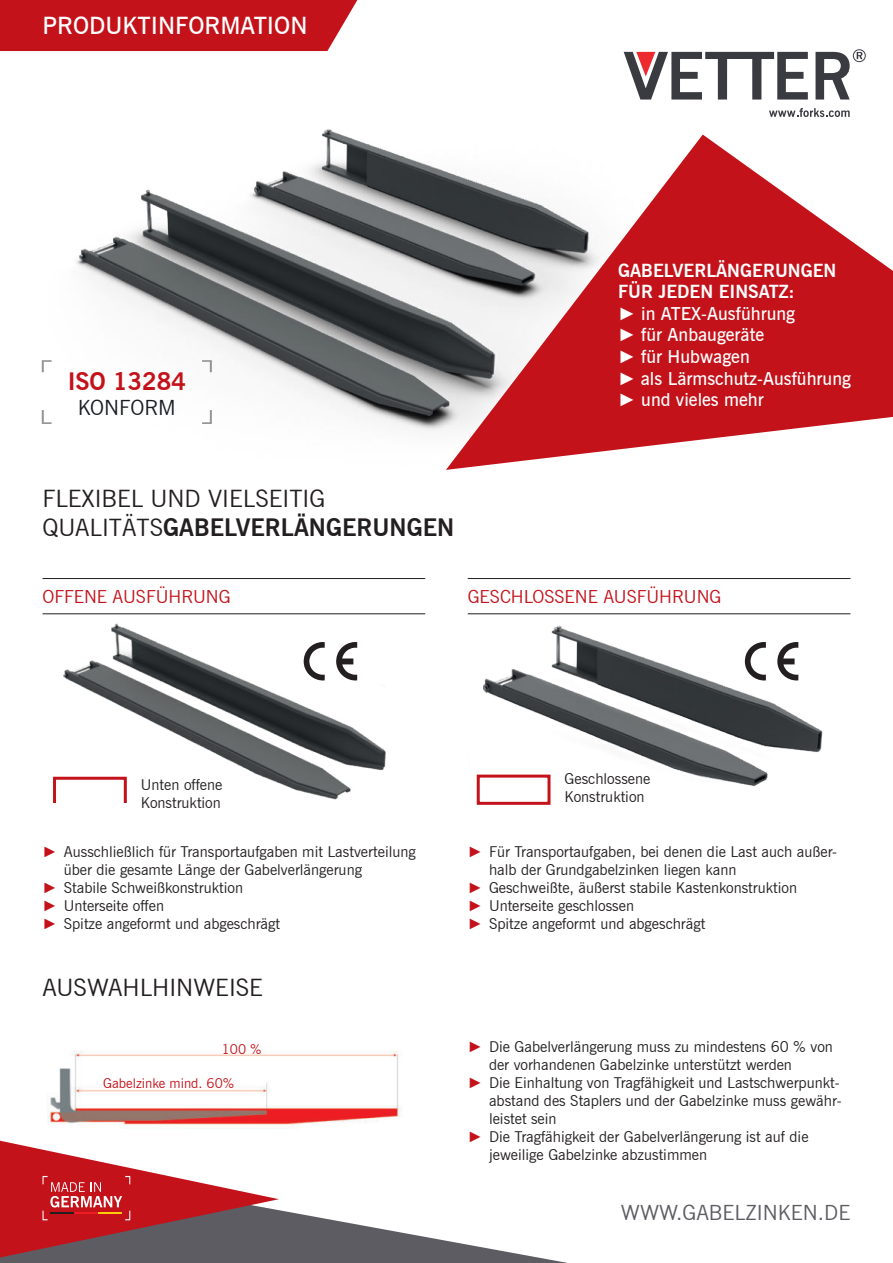
<style>
.page{position:relative;width:893px;height:1263px;background:#fff}
.page>*{position:absolute;margin:0;border:0;box-sizing:border-box;transform-origin:0 0}
.t1{font:24px/28.8px "News Gothic BT";color:#231f20}
.t2{font:600 24px "News Gothic BT";color:#fff}
.t3{font:700 24px "News Gothic BT";color:#c4121a}
.t4{font:21px "News Gothic BT";color:#5c5c62}
.t5{font:21px "News Gothic BT";color:#181c23}
.t6{font:600 18px/21.6px "News Gothic BT";color:#fff}
.t7{font:18px "News Gothic BT";color:#c4121a}
.t8{font:15px/18px "News Gothic BT";color:#231f20}
.t9{font:13.5px "News Gothic BT";color:#c4121a}
.s1{font-weight:700}
.s2{font-family:"Arial";font-weight:700}
.s3{font-family:"Arial";color:#c4121a}
</style>
<div class="page">
<svg style="left:279px;top:1210px;width:289px;height:53px"></svg>
<svg style="left:769px;top:108px;width:81px;height:9px"></svg>
<svg style="left:815px;top:49px;width:51px;height:51px"></svg>
<svg style="left:624px;top:52px;width:184px;height:48px"></svg>
<svg style="left:0;top:1140px;width:279px;height:123px"></svg>
<hr style="left:50px;top:1212px;width:24px;height:2px;background:#231f20">
<hr style="left:75px;top:1212px;width:23px;height:2px;background:#ee1d23">
<hr style="left:99px;top:1212px;width:23px;height:2px;background:#feca0a">
<div style="left:0;top:0;width:358px;height:51px;background:#c4121a"></div>
<hr style="left:43px;top:578px;width:382px;height:1px;background:#231f20">
<hr style="left:43px;top:613px;width:382px;height:1px;background:#231f20">
<hr style="left:468px;top:578px;width:382px;height:1px;background:#231f20">
<hr style="left:468px;top:613px;width:382px;height:1px;background:#231f20">
<img style="left:41px;top:129px;width:405px;height:302px">
<img style="left:48px;top:1050px;width:354px;height:79px">
<svg style="left:42px;top:360px;width:10px;height:12px"></svg>
<svg style="left:202px;top:360px;width:10px;height:12px"></svg>
<svg style="left:202px;top:410px;width:10px;height:14px"></svg>
<svg style="left:42px;top:410px;width:10px;height:14px"></svg>
<svg style="left:446px;top:135px;width:447px;height:335px;fill:#c4121a"></svg>
<img style="left:476px;top:626px;width:347px;height:179px">
<img style="left:53px;top:623px;width:333px;height:180px">
<h1 class="t2" style="left:43px;top:17px;width:266px">PRODUKTINFORMATION</h1>
<h1 class="t3" style="left:68px;top:372px;width:120px">ISO 13284</h1>
<h2 class="t5" style="left:78px;top:399px;width:99px">KONFORM</h2>
<h1 class="t1" style="left:43px;top:486px;width:413px">FLEXIBEL UND VIELSEITIG<br>QUALITÄTS<span class="s1">GABELVERLÄNGERUNGEN</span></h1>
<p class="t6" style="left:618px;top:261px;width:234px"><span class="s1">GABELVERLÄNGERUNGEN<br>FÜR JEDEN EINSATZ:<br></span><span class="s2">►</span> in ATEX-Ausführung<br><span class="s2">►</span> für Anbaugeräte<br><span class="s2">►</span> für Hubwagen<br><span class="s2">►</span> als Lärmschutz-Ausführung <span class="s2">►</span> und vieles mehr</p>
<p class="t7" style="left:43px;top:590px;width:190px">OFFENE AUSFÜHRUNG</p>
<p class="t7" style="left:468px;top:590px;width:255px">GESCHLOSSENE AUSFÜHRUNG</p>
<p class="t8" style="left:141px;top:777px;width:83px">Unten offene<br>Konstruktion</p>
<p class="t8" style="left:43px;top:844px;width:375px"><span class="s3">►</span> Ausschließlich für Transportaufgaben mit Lastverteilung</p>
<p class="t8" style="left:64px;top:862px;width:300px">über die gesamte Länge der Gabelverlängerung</p>
<p class="t8" style="left:43px;top:880px;width:202px"><span class="s3">►</span> Stabile Schweißkonstruktion</p>
<p class="t8" style="left:43px;top:898px;width:123px"><span class="s3">►</span> Unterseite offen</p>
<p class="t8" style="left:43px;top:916px;width:239px"><span class="s3">►</span> Spitze angeformt und abgeschrägt</p>
<h1 class="t1" style="left:43px;top:975px;width:222px">AUSWAHLHINWEISE</h1>
<p class="t9" style="left:222px;top:1044px;width:41px">100 %</p>
<p class="t9" style="left:103px;top:1078px;width:133px">Gabelzinke mind. 60%</p>
<p class="t8" style="left:565px;top:771px;width:87px">Geschlossene<br>Konstruktion</p>
<p class="t8" style="left:468px;top:844px;width:371px"><span class="s3">►</span> Für Transportaufgaben, bei denen die Last auch außer-</p>
<p class="t8" style="left:489px;top:862px;width:249px">halb der Grundgabelzinken liegen kann</p>
<p class="t8" style="left:468px;top:880px;width:331px"><span class="s3">►</span> Geschweißte, äußerst stabile Kastenkonstruktion</p>
<p class="t8" style="left:468px;top:898px;width:168px"><span class="s3">►</span> Unterseite geschlossen</p>
<p class="t8" style="left:468px;top:916px;width:239px"><span class="s3">►</span> Spitze angeformt und abgeschrägt</p>
<p class="t8" style="left:468px;top:1039px;width:367px"><span class="s3">►</span> Die Gabelverlängerung muss zu mindestens 60 % von</p>
<p class="t8" style="left:489px;top:1057px;width:304px">der vorhandenen Gabelzinke unterstützt werden</p>
<p class="t8" style="left:468px;top:1075px;width:373px"><span class="s3">►</span> Die Einhaltung von Tragfähigkeit und Lastschwerpunkt-</p>
<p class="t8" style="left:489px;top:1093px;width:354px">abstand des Staplers und der Gabelzinke muss gewähr-</p>
<p class="t8" style="left:489px;top:1111px;width:69px">leistet sein</p>
<p class="t8" style="left:468px;top:1129px;width:342px"><span class="s3">►</span> Die Tragfähigkeit der Gabelverlängerung ist auf die</p>
<p class="t8" style="left:489px;top:1147px;width:220px">jeweilige Gabelzinke abzustimmen</p>
<h2 class="t4" style="left:621px;top:1205px;width:231px">WWW.GABELZINKEN.DE</h2>
</div>
